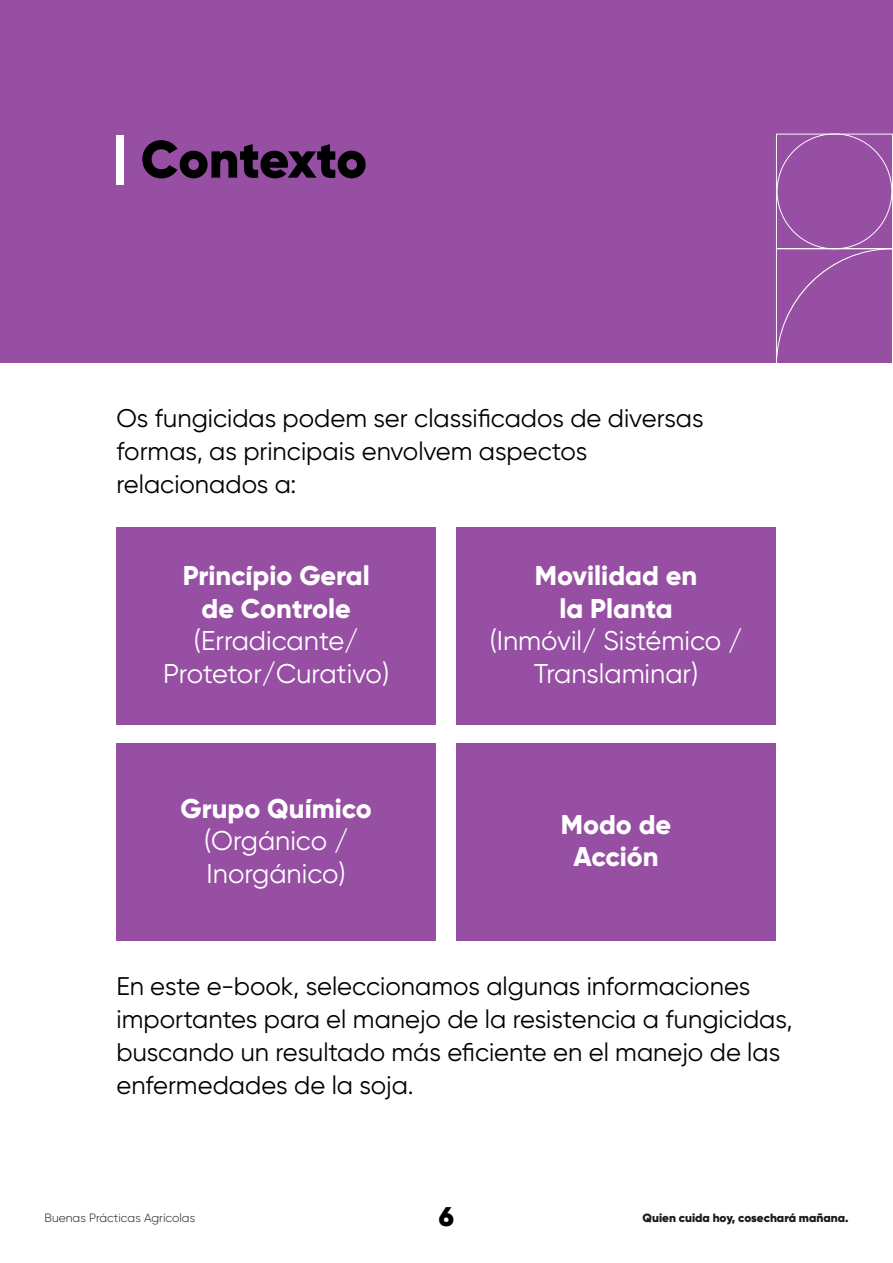
<style>
.page{position:relative;width:893px;height:1263px;background:#fff}
.page>*{position:absolute;margin:0;border:0;box-sizing:border-box;transform-origin:0 0}
.t1{font:900 52.5px "Gilroy";letter-spacing:-.005em;color:#000}
.t2{font:27.15px/32.5px "Gilroy";color:#fff;text-align:center}
.t3{font:800 27.15px/32.5px "Gilroy";color:#fff;text-align:center}
.t4{font:900 27px "Gilroy";color:#000}
.t5{font:25.5px/33px "Gilroy";color:#000}
.t6{font:900 12px "Gilroy";color:#1c1c1a}
.t7{font:300 12px "Gilroy";color:#1c1c1a}
</style>
<div class="page">
<div style="left:0;top:0;width:893px;height:363px;background:#974fa3"></div>
<div style="left:116px;top:135px;width:8px;height:49px;background:#fff"></div>
<svg style="left:776px;top:133px;width:117px;height:230px"></svg>
<div style="left:116px;top:527px;width:320px;height:197px;background:#974fa3"></div>
<div style="left:456px;top:527px;width:320px;height:197px;background:#974fa3"></div>
<div style="left:116px;top:743px;width:320px;height:198px;background:#974fa3"></div>
<div style="left:456px;top:743px;width:320px;height:198px;background:#974fa3"></div>
<h1 class="t1" style="left:141px;top:126px;width:228px">Contexto</h1>
<p class="t5" style="left:116px;top:401px;width:589px">Os fungicidas podem ser classificados de diversas formas, as principais envolvem aspectos relacionados a:</p>
<p class="t3" style="left:183px;top:559px;width:189px">Princípio Geral de Controle</p>
<p class="t2" style="left:163px;top:624px;width:227px">(Erradicante/<br>Protetor/Curativo)</p>
<p class="t3" style="left:181px;top:792px;width:193px">Grupo Químico</p>
<p class="t2" style="left:204px;top:824px;width:146px;text-align:left">(Orgánico /<br>Inorgánico)</p>
<p class="t3" style="left:535px;top:559px;width:164px">Movilidad en la Planta</p>
<p class="t2" style="left:490px;top:624px;width:254px">(Inmóvil/ Sistémico /<br>Translaminar)</p>
<p class="t3" style="left:561px;top:808px;width:112px">Modo de<br>Acción</p>
<p class="t5" style="left:116px;top:969px;width:678px">En este e-book, seleccionamos algunas informaciones importantes para el manejo de la resistencia a fungicidas, buscando un resultado más eficiente en el manejo de las enfermedades de la soja.</p>
<p class="t4" style="left:439px;top:1200px;width:17px">6</p>
<p class="t7" style="left:44px;top:1210px;width:152px">Buenas Prácticas Agrícolas</p>
<p class="t6" style="left:643px;top:1210px;width:207px">Quien cuida hoy, cosechará mañana.</p>
</div>
